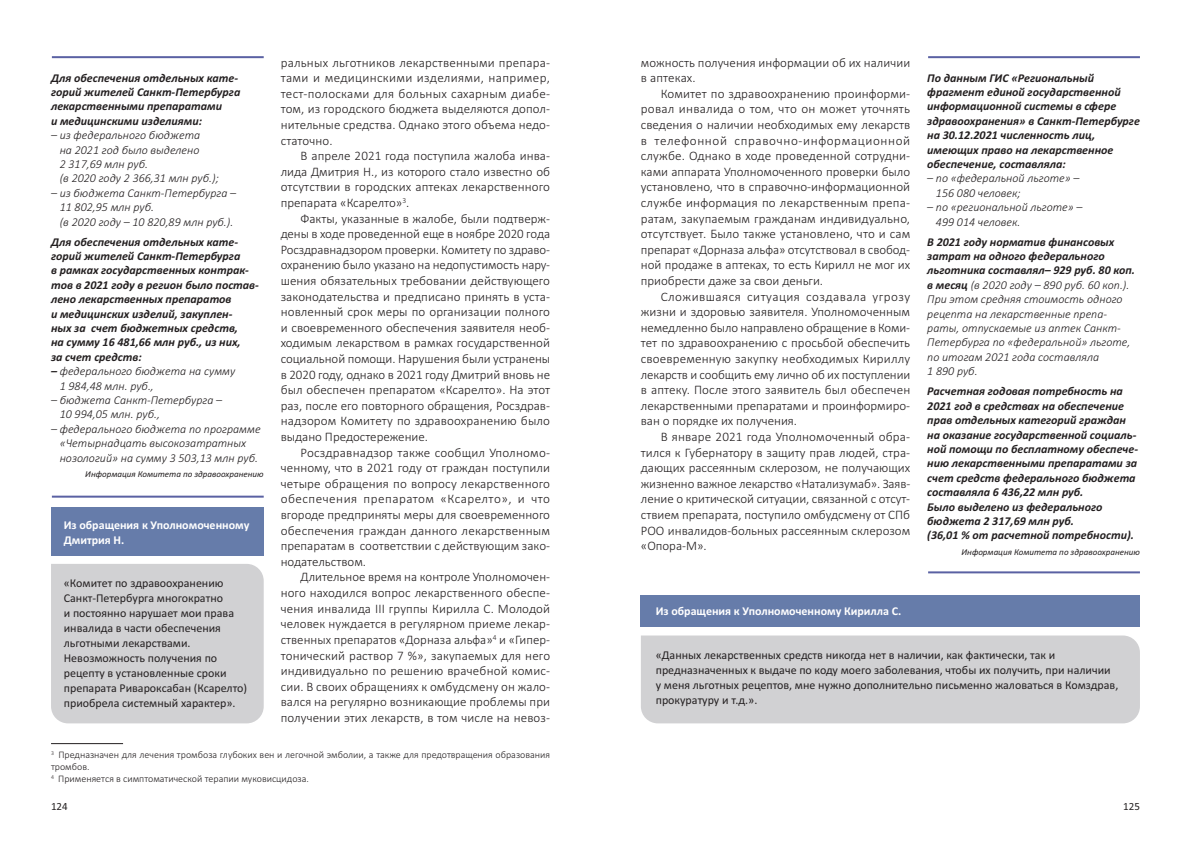
<style>
.page{position:relative;width:1191px;height:842px;background:#fff}
.page>*{position:absolute;margin:0;border:0;box-sizing:border-box;transform-origin:0 0}
.t1{font:300 13px/15.6px "Calibri";color:#231f20;text-align:justify}
.t2{font:italic 700 12px/14.4px "Calibri";color:#231f20}
.t3{font:italic 300 12px/14.4px "Calibri";color:#231f20}
.t4{font:12px/15px "Calibri";color:#231f20}
.t5{font:700 12px/15px "Calibri";color:#fff}
.t6{font:11px "Calibri";color:#231f20}
.t7{font:300 10px/12px "Calibri";color:#231f20}
.t8{font:italic 9px "Calibri";color:#231f20}
.s1{font-weight:700}
</style>
<div class="page">
<hr style="left:51px;top:743px;width:72px;height:1px;background:#231f20">
<hr style="left:52px;top:56px;width:212px;height:2px;background:#5a61a3">
<hr style="left:928px;top:56px;width:212px;height:2px;background:#5a61a3">
<hr style="left:52px;top:496px;width:212px;height:2px;background:#5a61a3">
<hr style="left:928px;top:571px;width:212px;height:2px;background:#5a61a3">
<div style="left:51px;top:507px;width:213px;height:48px;background:#667caa"></div>
<div style="left:641px;top:596px;width:499px;height:31px;background:#667caa"></div>
<div style="left:51px;top:564px;width:213px;height:159px;background:#d1d1d3"></div>
<div style="left:641px;top:635px;width:499px;height:88px;background:#d1d1d3"></div>
<p class="t1" style="left:281px;top:56px;width:271px">ральных льготников лекарственными препара&shy;тами и медицинскими изделиями, например, тест-полосками для больных сахарным диабе&shy;том, из городского бюджета выделяются допол&shy;нительные средства. Однако этого объема недо&shy;статочно.</p>
<p class="t1" style="left:281px;top:149px;width:271px;text-indent:20px">В апреле 2021 года поступила жалоба инва&shy;лида Дмитрия Н., из которого стало известно об отсутствии в городских аптеках лекарственного препарата «Ксарелто»<sup>3</sup>.</p>
<p class="t1" style="left:281px;top:212px;width:271px;text-indent:20px">Факты, указанные в жалобе, были подтверж&shy;дены в ходе проведенной еще в ноябре 2020 года Росздравнадзором проверки. Комитету по здраво&shy;охранению было указано на недопустимость нару&shy;шения обязательных требовании действующего законодательства и предписано принять в уста&shy;новленный срок меры по организации полного и своевременного обеспечения заявителя необ&shy;ходимым лекарством в рамках государственной социальной помощи. Нарушения были устранены в 2020 году, однако в 2021 году Дмитрий вновь не был обеспечен препаратом «Ксарелто». На этот раз, после его повторного обращения, Росздрав&shy;надзором Комитету по здравоохранению было выдано Предостережение.</p>
<p class="t1" style="left:281px;top:446px;width:271px;text-indent:20px">Росздравнадзор также сообщил Уполномо&shy;ченному, что в 2021 году от граждан поступили четыре обращения по вопросу лекарственного обеспечения препаратом «Ксарелто», и что вгороде предприняты меры для своевременного обеспечения граждан данного лекарственным препаратам в соответствии с действующим зако&shy;нодательством.</p>
<p class="t1" style="left:281px;top:570px;width:271px;text-indent:20px">Длительное время на контроле Уполномочен&shy;ного находился вопрос лекарственного обеспе&shy;чения инвалида III группы Кирилла С. Молодой человек нуждается в регулярном приеме лекар&shy;ственных препаратов «Дорназа альфа»<sup>4</sup> и «Гипер&shy;тонический раствор 7 %», закупаемых для него индивидуально по решению врачебной комис&shy;сии. В своих обращениях к омбудсмену он жало&shy;вался на регулярно возникающие проблемы при получении этих лекарств, в том числе на невоз-</p>
<p class="t7" style="left:51px;top:750px;width:500px"><sup>3</sup> Предназначен для лечения тромбоза глубоких вен и легочной эмболии, а также для предотвращения образования тромбов.<br><sup>4</sup> Применяется в симптоматической терапии муковисцидоза.</p>
<p class="t2" style="left:51px;top:70px;width:191px">Для обеспечения отдельных кате&shy;горий жителей Санкт-Петербурга лекарственными препаратами<br>и медицинскими изделиями:</p>
<p class="t3" style="left:60px;top:129px;width:161px;text-indent:-9px">– из федерального бюджета<br>на 2021 год было выделено<br>2 317,69 млн руб.<br>(в 2020 году 2 366,31 млн руб.);</p>
<p class="t3" style="left:60px;top:187px;width:178px;text-indent:-9px">– из бюджета Санкт-Петербурга –<br>11 802,95 млн руб.<br>(в 2020 году – 10 820,89 млн руб.).</p>
<p class="t2" style="left:51px;top:234px;width:209px">Для обеспечения отдельных кате&shy;горий жителей Санкт-Петербурга<br>в рамках государственных контрак&shy;тов в 2021 году в регион было постав&shy;лено лекарственных препаратов<br>и медицинских изделий, закуплен-<br>ных за счет бюджетных средств,<br>на сумму 16 481,66 млн руб., из них,<br>за счет средств:</p>
<p class="t3" style="left:60px;top:365px;width:177px;text-indent:-9px"><span class="s1">–</span> федерального бюджета на сумму<br>1 984,48 млн. руб.,</p>
<p class="t3" style="left:60px;top:394px;width:164px;text-indent:-9px">– бюджета Санкт-Петербурга –<br>10 994,05 млн. руб.,</p>
<p class="t3" style="left:51px;top:423px;width:211px;text-align:center">– федерального бюджета по программе «Четырнадцать высокозатратных нозологий» на сумму 3 503,13 млн руб.</p>
<p class="t8" style="left:85px;top:471px;width:180px">Информация Комитета по здравоохранению</p>
<p class="t5" style="left:64px;top:517px;width:187px">Из обращения к Уполномоченному<br>Дмитрия Н.</p>
<p class="t4" style="left:64px;top:575px;width:185px">«Комитет по здравоохранению<br>Санкт-Петербурга многократно<br>и постоянно нарушает мои права инвалида в части обеспечения льготными лекарствами.<br>Невозможность получения по рецепту в установленные сроки препарата Ривароксабан (Ксарелто) приобрела системный характер».</p>
<p class="t1" style="left:641px;top:56px;width:271px">можность получения информации об их наличии в аптеках.</p>
<p class="t1" style="left:641px;top:87px;width:271px;text-indent:20px">Комитет по здравоохранению проинформи&shy;ровал инвалида о том, что он может уточнять сведения о наличии необходимых ему лекарств в телефонной справочно-информационной службе. Однако в ходе проведенной сотрудни&shy;ками аппарата Уполномоченного проверки было установлено, что в справочно-информационной службе информация по лекарственным препа&shy;ратам, закупаемым гражданам индивидуально, отсутствует. Было также установлено, что и сам препарат «Дорназа альфа» отсутствовал в свобод&shy;ной продаже в аптеках, то есть Кирилл не мог их приобрести даже за свои деньги.</p>
<p class="t1" style="left:641px;top:290px;width:271px;text-indent:20px">Сложившаяся ситуация создавала угрозу жизни и здоровью заявителя. Уполномоченным немедленно было направлено обращение в Коми&shy;тет по здравоохранению с просьбой обеспечить своевременную закупку необходимых Кириллу лекарств и сообщить ему лично об их поступлении в аптеку. После этого заявитель был обеспечен лекарственными препаратами и проинформиро&shy;ван о порядке их получения.</p>
<p class="t1" style="left:641px;top:430px;width:271px;text-indent:20px">В январе 2021 года Уполномоченный обра&shy;тился к Губернатору в защиту прав людей, стра&shy;дающих рассеянным склерозом, не получающих жизненно важное лекарство «Натализумаб». Заяв&shy;ление о критической ситуации, связанной с отсут&shy;ствием препарата, поступило омбудсмену от СПб РОО инвалидов-больных рассеянным склерозом «Опора-М».</p>
<p class="t2" style="left:927px;top:70px;width:214px">По данным ГИС «Региональный фрагмент единой государственной информационной системы в сфере здравоохранения» в Санкт-Петербурге на 30.12.2021 численность лиц, имеющих право на лекарственное обеспечение, составляла:</p>
<p class="t3" style="left:936px;top:172px;width:145px;text-indent:-9px">– по «федеральной льготе» –<br>156 080 человек;</p>
<p class="t3" style="left:936px;top:201px;width:148px;text-indent:-9px">– по «региональной льготе» –<br>499 014 человек.</p>
<p class="t3" style="left:927px;top:235px;width:209px"><span class="s1">В 2021 году норматив финансовых затрат на одного федерального льготника составлял– 929 руб. 80 коп. в месяц</span> (в 2020 году – 890 руб. 60 коп.).<br>При этом средняя стоимость одного рецепта на лекарственные препа&shy;раты, отпускаемые из аптек Санкт-<br>Петербурга по «федеральной» льготе, по итогам 2021 года составляла<br>1 890 руб.</p>
<p class="t2" style="left:927px;top:384px;width:212px">Расчетная годовая потребность на 2021 год в средствах на обеспечение прав отдельных категорий граждан на оказание государственной социаль&shy;ной помощи по бесплатному обеспече&shy;нию лекарственными препаратами за счет средств федерального бюджета составляла 6 436,22 млн руб.<br>Было выделено из федерального бюджета 2 317,69 млн руб.<br>(36,01 % от расчетной потребности).</p>
<p class="t8" style="left:961px;top:549px;width:180px">Информация Комитета по здравоохранению</p>
<p class="t5" style="left:656px;top:604px;width:247px">Из обращения к Уполномоченному Кирилла С.</p>
<p class="t4" style="left:656px;top:647px;width:464px">«Данных лекарственных средств никогда нет в наличии, как фактически, так и предназначенных к выдаче по коду моего заболевания, чтобы их получить, при наличии у меня льготных рецептов, мне нужно дополнительно письменно жаловаться в Комздрав, прокуратуру и т.д.».</p>
<p class="t6" style="left:51px;top:799px;width:18px">124</p>
<p class="t6" style="left:1123px;top:799px;width:18px">125</p>
</div>
